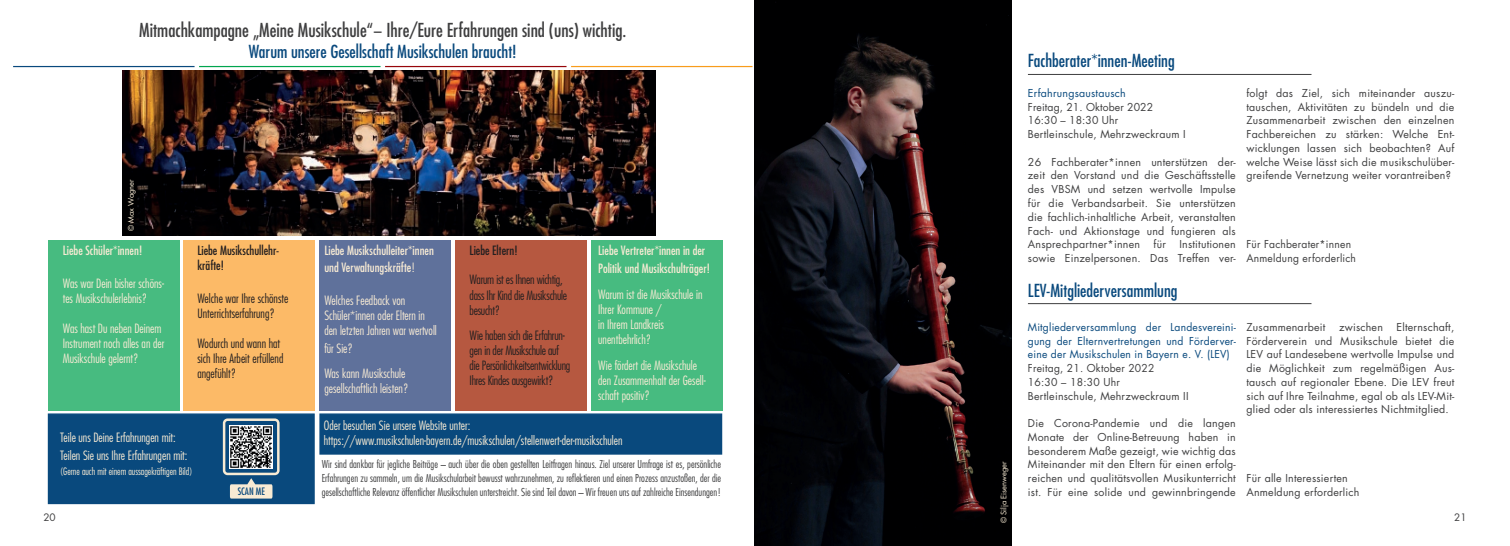
<style>
.page{position:relative;width:1510px;height:546px;background:#fff}
.page>*{position:absolute;margin:0;border:0;box-sizing:border-box;transform-origin:0 0}
.t1{font:condensed 18.75px "Futura";color:#3e3e3f}
.t2{font:condensed 17.5px "Futura";color:#09497d}
.t3{font:300 condensed 12.5px/15px "Futura";color:#f8ebd4}
.t4{font:300 condensed 12.5px/15px "Futura";letter-spacing:-.02em;color:#231f20}
.t5{font:condensed 12.5px/16.5px "Futura";color:#f8ebd4}
.t6{font:300 condensed 12.5px/15px "Futura";color:#231f20}
.t7{font:condensed 12.5px/15px "Futura";color:#231f20}
.t8{font:10.62px/13.8px "Futura";letter-spacing:.02em;color:#3e3e3f}
.t9{font:300 condensed 10.62px/13.8px "Futura";color:#3e3e3f;text-align:justify}
.t10{font:10.62px/13.8px "Futura";letter-spacing:.02em;color:#09497d;text-align:justify}
.t11{font:300 condensed 10px "Futura";color:#f8ebd4}
.t12{font:condensed 10px "Futura";color:#09497d}
.t13{font:10px "Futura";color:#3e3e3f}
.t14{font:7.5px "Futura";color:#f8ebd4}
.s1{font-size:10.25px}
.s2{font-weight:300}
.s3{font-weight:400;font-stretch:normal}
</style>
<div class="page">
<img style="left:755px;top:0;width:257px;height:546px">
<hr style="left:1028px;top:303px;width:283px;height:1px;background:#3e3e3f">
<hr style="left:1028px;top:74px;width:283px;height:1px;background:#3e3e3f">
<hr style="left:13px;top:66px;width:181px;height:1px;background:#09497d">
<hr style="left:199px;top:66px;width:181px;height:1px;background:#00a54f">
<hr style="left:385px;top:66px;width:181px;height:1px;background:#97060a">
<hr style="left:571px;top:66px;width:181px;height:1px;background:#f89c1c">
<div style="left:48px;top:240px;width:131px;height:170px;background:#47bb80"></div>
<div style="left:184px;top:240px;width:131px;height:170px;background:#fcba67"></div>
<div style="left:319px;top:240px;width:131px;height:170px;background:#5f719b"></div>
<div style="left:455px;top:240px;width:131px;height:170px;background:#b65840"></div>
<div style="left:591px;top:240px;width:131px;height:170px;background:#47bb80"></div>
<img style="left:122px;top:70px;width:534px;height:165px">
<div style="left:48px;top:413px;width:267px;height:91px;background:#09497d;border:1px solid #09497d"></div>
<div style="left:319px;top:413px;width:403px;height:41px;background:#09497d;border:1px solid #09497d"></div>
<svg style="left:224px;top:419px;width:54px;height:55px"></svg>
<img style="left:230px;top:425px;width:42px;height:43px">
<div style="left:223px;top:418px;width:56px;height:57px;border:2px solid #f8ebd4;border-radius:4px"></div>
<svg style="left:230px;top:478px;width:42px;height:20px"></svg>
<h1 class="t1" style="left:139px;top:19px;width:489px">Mitmachkampagne „Meine Musikschule“− Ihre/Eure Erfahrungen sind (uns) wichtig.</h1>
<h2 class="t2" style="left:249px;top:41px;width:269px">Warum unsere Gesellschaft Musikschulen braucht!</h2>
<h2 class="t2" style="left:1028px;top:50px;width:148px">Fachberater*innen-Meeting</h2>
<p class="t8" style="left:1246px;top:86px;width:209px;text-align:justify">folgt das Ziel, sich miteinander auszu&shy;tauschen, Aktivitäten zu bündeln und die Zusammenarbeit zwischen den einzelnen Fachbereichen zu stärken: Welche Ent&shy;wicklungen lassen sich beobachten? Auf welche Weise lässt sich die musikschulüber&shy;greifende Vernetzung weiter vorantreiben?</p>
<p class="t10" style="left:1028px;top:86px;width:99px">Erfahrungsaustausch</p>
<p class="t8" style="left:1028px;top:100px;width:159px">Freitag, 21. Oktober 2022<br>16:30 <span class="s1">–</span> 18:30 Uhr<br>Bertleinschule, Mehrzweckraum I</p>
<p class="t8" style="left:1028px;top:155px;width:209px;text-align:justify">26 Fachberater*innen unterstützen der&shy;zeit den Vorstand und die Geschäftsstelle des VBSM und setzen wertvolle Impulse für die Verbandsarbeit. Sie unterstützen die fachlich-inhaltliche Arbeit, veranstalten Fach- und Aktionstage und fungieren als Ansprechpartner*innen</p>
<p class="t14" style="left:126px;top:231px;width:54px;rotate:-90deg">© Max Wagner</p>
<p class="t8" style="left:1153px;top:237px;width:14px">für</p>
<p class="t8" style="left:1246px;top:237px;width:111px">Für Fachberater*innen<br>Anmeldung erforderlich</p>
<p class="t8" style="left:1028px;top:237px;width:209px;text-align:right">Institutionen<br>sowie Einzelpersonen. Das Treffen ver-</p>
<p class="t7" style="left:469px;top:243px;width:49px">Liebe Eltern!</p>
<p class="t4" style="left:469px;top:272px;width:99px">Warum ist es Ihnen wichtig, dass Ihr Kind die Musikschule besucht?</p>
<p class="t4" style="left:469px;top:328px;width:102px">Wie haben sich die Erfahrun&shy;gen in der Musikschule auf die Persönlichkeitsentwicklung<br>Ihres Kindes ausgewirkt?</p>
<p class="t5" style="left:598px;top:241px;width:113px;line-height:18px">Liebe Vertreter*innen in der<br>Politik und Musikschulträger!</p>
<p class="t3" style="left:598px;top:287px;width:106px">Warum ist die Musikschule in<br>Ihrer Kommune /<br>in Ihrem Landkreis unentbehrlich?</p>
<p class="t3" style="left:598px;top:357px;width:109px">Wie fördert die Musikschule den Zusammenhalt der Gesell&shy;schaft positiv?</p>
<p class="t5" style="left:63px;top:242px;width:81px">Liebe Schüler*innen!</p>
<p class="t3" style="left:63px;top:276px;width:103px">Was war Dein bisher schöns&shy;tes Musikschulerlebnis?</p>
<p class="t3" style="left:63px;top:321px;width:103px">Was hast Du neben Deinem<br>Instrument noch alles an der<br>Musikschule gelernt?</p>
<p class="t7" style="left:197px;top:243px;width:83px">Liebe Musikschullehr&shy;kräfte!</p>
<p class="t6" style="left:197px;top:291px;width:93px">Welche war Ihre schönste<br>Unterrichtserfahrung?</p>
<p class="t6" style="left:197px;top:336px;width:88px">Wodurch und wann hat sich Ihre Arbeit erfüllend angefühlt?</p>
<p class="t5" style="left:324px;top:242px;width:111px">Liebe Musikschulleiter*innen und Verwaltungskräfte<span class="s2">!</span></p>
<p class="t3" style="left:324px;top:292px;width:114px">Welches Feedback von<br>Schüler*innen oder Eltern in den letzten Jahren war wertvoll</p>
<p class="t3" style="left:324px;top:335px;width:83px;line-height:25.6px">für Sie?<br>Was kann Musikschule</p>
<p class="t3" style="left:324px;top:381px;width:86px">gesellschaftlich leisten?</p>
<h2 class="t2" style="left:1028px;top:280px;width:151px">LEV-Mitgliederversammlung</h2>
<p class="t8" style="left:1246px;top:320px;width:209px;text-align:justify;text-indent:150px">Elternschaft, Förderverein und Musikschule bietet die LEV auf Landesebene wertvolle Impulse und die Möglichkeit zum regelmäßigen Aus&shy;tausch auf regionaler Ebene. Die LEV freut sich auf Ihre Teilnahme, egal ob als LEV-Mit&shy;glied oder als interessiertes Nichtmitglied.</p>
<p class="t8" style="left:1246px;top:320px;width:80px">Zusammenarbeit</p>
<p class="t8" style="left:1339px;top:320px;width:45px">zwischen</p>
<p class="t10" style="left:1028px;top:320px;width:209px">Mitgliederversammlung der Landesvereini&shy;gung der Elternvertretungen und Förderver&shy;eine der Musikschulen in Bayern e. V. (LEV)</p>
<p class="t8" style="left:1028px;top:361px;width:162px">Freitag, 21. Oktober 2022<br>16:30 <span class="s1">–</span> 18:30 Uhr<br>Bertleinschule, Mehrzweckraum II</p>
<p class="t8" style="left:1028px;top:416px;width:209px;text-align:justify">Die Corona-Pandemie und die langen Monate der Online-Betreuung haben in besonderem Maße gezeigt, wie wichtig das Miteinander mit den Eltern für einen erfolg&shy;reichen und qualitätsvollen Musikunterricht ist. Für eine solide und gewinnbringende</p>
<p class="t3" style="left:324px;top:417px;width:300px">Oder besuchen Sie unsere Website unter: https://www.musikschulen-bayern.de/musikschulen/stellenwert-der-musikschulen</p>
<p class="t3" style="left:60px;top:428px;width:129px;line-height:18px">Teile uns Deine Erfahrungen mit:<br>Teilen Sie uns Ihre Erfahrungen mit:</p>
<p class="t11" style="left:60px;top:465px;width:134px">(Gerne auch mit einem aussagekräftigen Bild)</p>
<p class="t9" style="left:322px;top:457px;width:401px">Wir sind dankbar für jegliche Beiträge <span class="s3">–</span> auch über die oben gestellten Leitfragen hinaus. Ziel unserer Umfrage ist es, persönliche Erfahrungen zu sammeln, um die Musikschularbeit bewusst wahrzunehmen, zu reflektieren und einen Prozess anzustoßen, der die gesellschaftliche Relevanz öffentlicher Musikschulen unterstreicht. Sie sind Teil davon <span class="s3">–</span> Wir freuen uns auf zahlreiche Einsendungen!</p>
<p class="t14" style="left:999px;top:523px;width:63px;rotate:-90deg">© Silja Eisenweger</p>
<p class="t8" style="left:1246px;top:471px;width:114px">Für alle Interessierten<br>Anmeldung erforderlich</p>
<p class="t12" style="left:238px;top:485px;width:29px">SCAN ME</p>
<p class="t13" style="left:43px;top:511px;width:14px">20</p>
<p class="t13" style="left:1454px;top:511px;width:14px">21</p>
</div>
